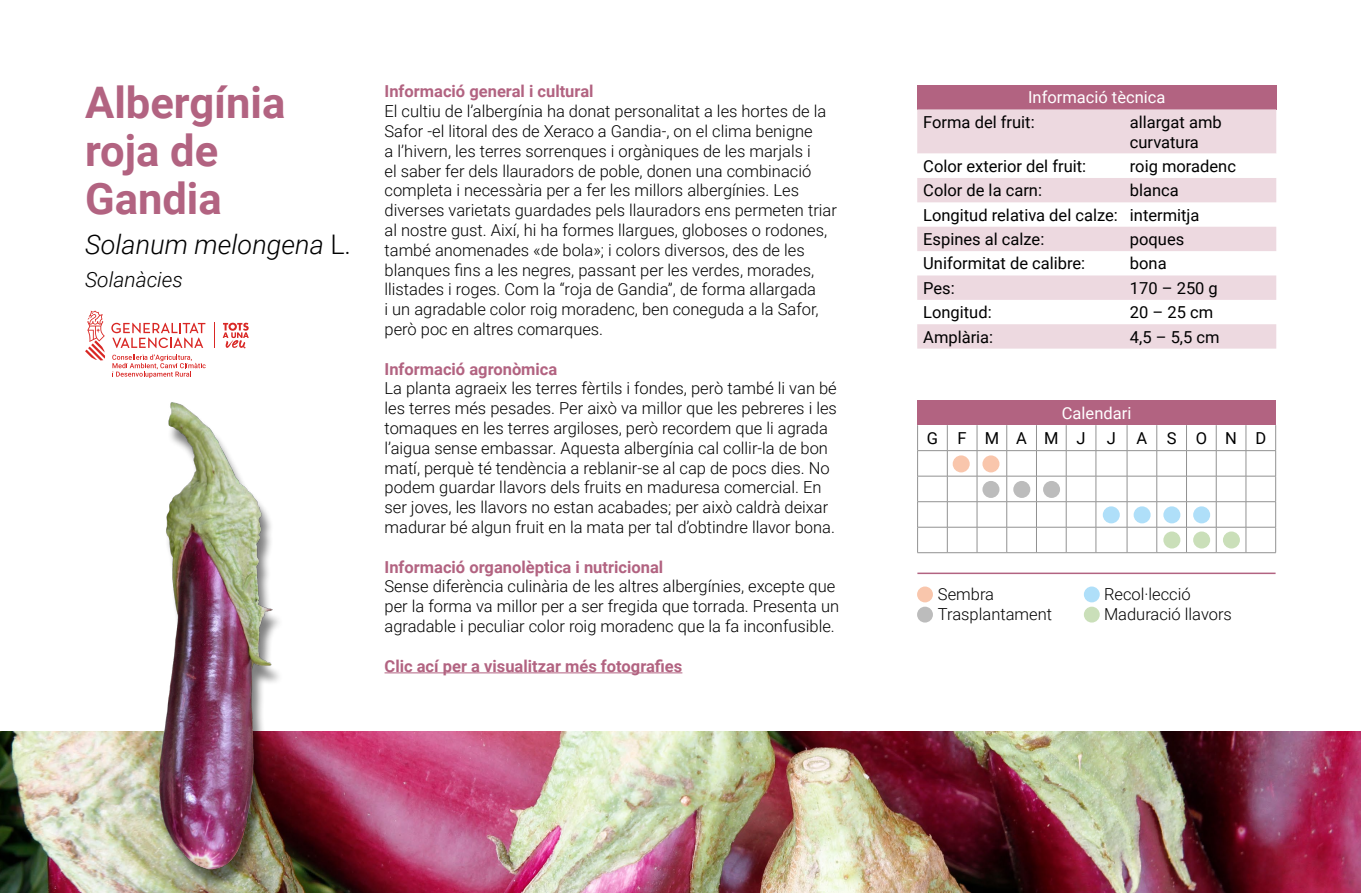
<style>
.page{position:relative;width:1361px;height:893px;background:#fff}
.page>*{position:absolute;margin:0;border:0;box-sizing:border-box;transform-origin:0 0}
.t1{font:700 43.5px/48px "Roboto";color:#b26381}
.t2{font:italic 300 27px "Roboto";color:#000}
.t3{font:italic 300 21px "Roboto";color:#000}
.t4{font:300 16.5px/19.8px "Roboto";color:#000}
.t5{font:16.5px/24.3px "Roboto";color:#000}
.t6{font:700 16.5px "Roboto";color:#b26381}
.t7{font:16.5px "Roboto";color:#fff}
.s1{font-style:normal}
</style>
<div class="page">
<img style="left:0;top:731px;width:1361px;height:162px">
<hr style="left:384px;top:672px;width:298px;height:1px;background:#b26381">
<div style="left:158px;top:408px;width:127px;height:481px;background:#000;opacity:.5"></div>
<img style="left:142px;top:402px;width:140px;height:474px">
<div style="left:917px;top:85px;width:359px;height:24px;background:#b26381"></div>
<svg style="left:917px;top:109px;width:359px;height:240px;fill:#edd9e0"></svg>
<svg style="left:917px;top:154px;width:359px;height:24px"></svg>
<div style="left:917px;top:401px;width:358px;height:24px;background:#b26381"></div>
<hr style="left:917px;top:450px;width:30px;height:1px;background:#929292">
<hr style="left:947px;top:450px;width:30px;height:1px;background:#929292">
<hr style="left:1006px;top:450px;width:30px;height:1px;background:#929292">
<hr style="left:1036px;top:450px;width:30px;height:1px;background:#929292">
<hr style="left:1066px;top:450px;width:30px;height:1px;background:#929292">
<hr style="left:1096px;top:450px;width:31px;height:1px;background:#929292">
<hr style="left:1156px;top:450px;width:30px;height:1px;background:#929292">
<hr style="left:1186px;top:450px;width:30px;height:1px;background:#929292">
<hr style="left:1216px;top:450px;width:30px;height:1px;background:#929292">
<hr style="left:1246px;top:450px;width:30px;height:1px;background:#929292">
<hr style="left:917px;top:476px;width:30px;height:1px;background:#929292">
<hr style="left:947px;top:476px;width:30px;height:1px;background:#929292">
<hr style="left:1006px;top:476px;width:30px;height:1px;background:#929292">
<hr style="left:1036px;top:476px;width:30px;height:1px;background:#929292">
<hr style="left:1066px;top:476px;width:30px;height:1px;background:#929292">
<hr style="left:1096px;top:476px;width:31px;height:1px;background:#929292">
<hr style="left:1156px;top:476px;width:30px;height:1px;background:#929292">
<hr style="left:1186px;top:476px;width:30px;height:1px;background:#929292">
<hr style="left:1216px;top:476px;width:30px;height:1px;background:#929292">
<hr style="left:1246px;top:476px;width:30px;height:1px;background:#929292">
<hr style="left:917px;top:501px;width:30px;height:1px;background:#929292">
<hr style="left:947px;top:501px;width:30px;height:1px;background:#929292">
<hr style="left:1006px;top:501px;width:30px;height:1px;background:#929292">
<hr style="left:1036px;top:501px;width:30px;height:1px;background:#929292">
<hr style="left:1066px;top:501px;width:30px;height:1px;background:#929292">
<hr style="left:1096px;top:501px;width:31px;height:1px;background:#929292">
<hr style="left:1156px;top:501px;width:30px;height:1px;background:#929292">
<hr style="left:1186px;top:501px;width:30px;height:1px;background:#929292">
<hr style="left:1216px;top:501px;width:30px;height:1px;background:#929292">
<hr style="left:1246px;top:501px;width:30px;height:1px;background:#929292">
<hr style="left:917px;top:527px;width:30px;height:1px;background:#929292">
<svg style="left:917px;top:425px;width:1px;height:127px"></svg>
<hr style="left:947px;top:527px;width:30px;height:1px;background:#929292">
<svg style="left:947px;top:425px;width:1px;height:127px"></svg>
<hr style="left:1006px;top:527px;width:30px;height:1px;background:#929292">
<hr style="left:1036px;top:527px;width:30px;height:1px;background:#929292">
<svg style="left:1036px;top:425px;width:1px;height:127px"></svg>
<hr style="left:1066px;top:527px;width:30px;height:1px;background:#929292">
<svg style="left:1066px;top:425px;width:1px;height:127px"></svg>
<hr style="left:1096px;top:527px;width:31px;height:1px;background:#929292">
<svg style="left:1095px;top:425px;width:1px;height:127px"></svg>
<hr style="left:1156px;top:527px;width:30px;height:1px;background:#929292">
<hr style="left:1186px;top:527px;width:30px;height:1px;background:#929292">
<svg style="left:1186px;top:425px;width:1px;height:127px"></svg>
<hr style="left:1216px;top:527px;width:30px;height:1px;background:#929292">
<svg style="left:1216px;top:425px;width:1px;height:127px"></svg>
<hr style="left:1246px;top:527px;width:30px;height:1px;background:#929292">
<svg style="left:1245px;top:425px;width:1px;height:127px"></svg>
<svg style="left:1275px;top:425px;width:1px;height:127px"></svg>
<hr style="left:917px;top:552px;width:30px;height:1px;background:#929292">
<hr style="left:947px;top:552px;width:30px;height:1px;background:#929292">
<svg style="left:977px;top:425px;width:30px;height:128px"></svg>
<hr style="left:1006px;top:552px;width:30px;height:1px;background:#929292">
<hr style="left:1036px;top:552px;width:30px;height:1px;background:#929292">
<hr style="left:1066px;top:552px;width:30px;height:1px;background:#929292">
<hr style="left:1096px;top:552px;width:31px;height:1px;background:#929292">
<svg style="left:1127px;top:425px;width:30px;height:128px"></svg>
<hr style="left:1156px;top:552px;width:30px;height:1px;background:#929292">
<hr style="left:1186px;top:552px;width:30px;height:1px;background:#929292">
<hr style="left:1216px;top:552px;width:30px;height:1px;background:#929292">
<hr style="left:1246px;top:552px;width:30px;height:1px;background:#929292">
<div style="left:917px;top:586px;width:16px;height:16px;background:#f9c6ac;border-radius:50%"></div>
<div style="left:1084px;top:586px;width:15px;height:16px;background:#afdff9;border-radius:50%"></div>
<div style="left:1084px;top:607px;width:15px;height:16px;background:#cadfb9;border-radius:50%"></div>
<div style="left:917px;top:607px;width:16px;height:16px;background:#bcbcbc;border-radius:50%"></div>
<hr style="left:917px;top:573px;width:358px;height:1px;background:#b26381">
<svg style="left:112px;top:354px;width:94px;height:24px"></svg>
<svg style="left:111px;top:323px;width:94px;height:25px"></svg>
<svg style="left:85px;top:310px;width:20px;height:50px"></svg>
<svg style="left:223px;top:323px;width:26px;height:25px"></svg>
<svg style="left:214px;top:323px;width:1px;height:25px"></svg>
<div style="left:1013px;top:481px;width:17px;height:17px;background:#bcbcbc;border-radius:50%"></div>
<div style="left:1043px;top:481px;width:17px;height:17px;background:#bcbcbc;border-radius:50%"></div>
<div style="left:1133px;top:506px;width:17px;height:17px;background:#afdff9;border-radius:50%"></div>
<div style="left:1102px;top:506px;width:18px;height:17px;background:#afdff9;border-radius:50%"></div>
<div style="left:982px;top:455px;width:17px;height:17px;background:#f9c6ac;border-radius:50%"></div>
<div style="left:952px;top:455px;width:17px;height:17px;background:#f9c6ac;border-radius:50%"></div>
<div style="left:1163px;top:506px;width:17px;height:17px;background:#afdff9;border-radius:50%"></div>
<div style="left:1223px;top:531px;width:17px;height:17px;background:#cadfb9;border-radius:50%"></div>
<div style="left:1193px;top:531px;width:17px;height:17px;background:#cadfb9;border-radius:50%"></div>
<div style="left:1163px;top:531px;width:17px;height:17px;background:#cadfb9;border-radius:50%"></div>
<div style="left:1193px;top:506px;width:17px;height:17px;background:#afdff9;border-radius:50%"></div>
<div style="left:982px;top:481px;width:17px;height:17px;background:#bcbcbc;border-radius:50%"></div>
<h1 class="t1" style="left:85px;top:77px;width:202px">Albergínia roja de<br>Gandia</h1>
<h2 class="t2" style="left:85px;top:226px;width:267px">Solanum melongena <span class="s1">L.</span></h2>
<p class="t3" style="left:85px;top:265px;width:99px">Solanàcies</p>
<p class="t6" style="left:384px;top:80px;width:210px">Informació general i cultural</p>
<p class="t4" style="left:384px;top:101px;width:454px">El cultiu de l’albergínia ha donat personalitat a les hortes de la Safor -el litoral des de Xeraco a Gandia-, on el clima benigne<br>a l’hivern, les terres sorrenques i orgàniques de les marjals i<br>el saber fer dels llauradors de poble, donen una combinació completa i necessària per a fer les millors albergínies. Les diverses varietats guardades pels llauradors ens permeten triar al nostre gust. Així, hi ha formes llargues, globoses o rodones, també anomenades «de bola»; i colors diversos, des de les blanques fins a les negres, passant per les verdes, morades, llistades i roges. Com la “roja de Gandia”, de forma allargada<br>i un agradable color roig moradenc, ben coneguda a la Safor, però poc en altres comarques.</p>
<p class="t6" style="left:384px;top:357px;width:174px">Informació agronòmica</p>
<p class="t4" style="left:384px;top:378px;width:454px">La planta agraeix les terres fèrtils i fondes, però també li van bé les terres més pesades. Per això va millor que les pebreres i les tomaques en les terres argiloses, però recordem que li agrada l’aigua sense embassar. Aquesta albergínia cal collir-la de bon matí, perquè té tendència a reblanir-se al cap de pocs dies. No podem guardar llavors dels fruits en maduresa comercial. En ser joves, les llavors no estan acabades; per això caldrà deixar madurar bé algun fruit en la mata per tal d’obtindre llavor bona.</p>
<p class="t6" style="left:384px;top:555px;width:280px">Informació organolèptica i nutricional</p>
<p class="t4" style="left:384px;top:576px;width:456px">Sense diferència culinària de les altres albergínies, excepte que per la forma va millor per a ser fregida que torrada. Presenta un agradable i peculiar color roig moradenc que la fa inconfusible.</p>
<p class="t6" style="left:384px;top:654px;width:299px">Clic ací per a visualitzar més fotografies</p>
<p class="t7" style="left:1028px;top:86px;width:139px">Informació tècnica</p>
<p class="t5" style="left:923px;top:109px;width:113px">Forma del fruit:</p>
<p class="t5" style="left:1130px;top:111px;width:93px;line-height:19.8px">allargat amb curvatura</p>
<p class="t5" style="left:923px;top:153px;width:164px">Color exterior del fruit:</p>
<p class="t5" style="left:1130px;top:153px;width:108px">roig moradenc</p>
<p class="t5" style="left:923px;top:178px;width:120px">Color de la carn:</p>
<p class="t5" style="left:923px;top:178px;width:278px;text-indent:207px">blanca<br>Longitud relativa del calze: intermitja<br>Espines al calze:</p>
<p class="t5" style="left:1130px;top:226px;width:56px">poques</p>
<p class="t5" style="left:923px;top:251px;width:164px">Uniformitat de calibre:</p>
<p class="t5" style="left:1130px;top:251px;width:38px">bona</p>
<p class="t5" style="left:923px;top:275px;width:33px">Pes:</p>
<p class="t5" style="left:1130px;top:275px;width:89px">170 – 250 g</p>
<p class="t5" style="left:923px;top:300px;width:70px">Longitud:</p>
<p class="t5" style="left:1130px;top:300px;width:85px">20 – 25 cm</p>
<p class="t5" style="left:923px;top:324px;width:72px">Amplària:</p>
<p class="t5" style="left:1130px;top:324px;width:91px">4,5 – 5,5 cm</p>
<p class="t7" style="left:1062px;top:402px;width:71px">Calendari</p>
<p class="t5" style="left:927px;top:425px;width:160px">GFMAMJ</p>
<p class="t5" style="left:1107px;top:425px;width:161px">JASOND</p>
<p class="t4" style="left:938px;top:584px;width:58px">Sembra</p>
<p class="t4" style="left:1104px;top:584px;width:88px">Recol·lecció</p>
<p class="t4" style="left:938px;top:604px;width:116px">Trasplantament</p>
<p class="t4" style="left:1104px;top:604px;width:129px">Maduració llavors</p>
</div>
